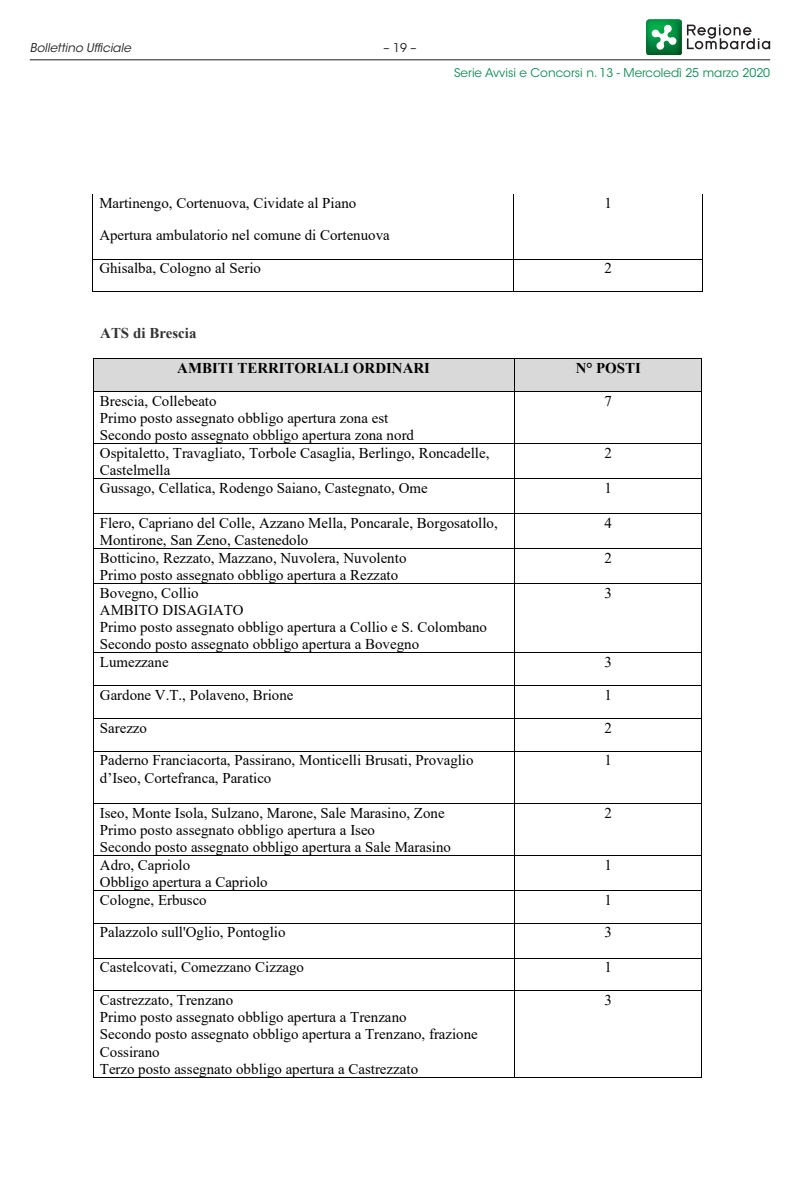
<style>
.page{position:relative;width:800px;height:1182px;background:#fff}
.page>*{position:absolute;margin:0;border:0;box-sizing:border-box;transform-origin:0 0}
.t1{font:14.85px/17.1px "Times New Roman";color:#000}
.t2{font:700 14.85px "Times New Roman";color:#000}
.t3{font:700 14.85px "Times New Roman";color:#333}
.t4{font:12px "ITC Avant Garde Std";color:#108c56}
.t5{font:italic 12px "ITC Avant Garde Std";color:#231f20}
.t6{font:12px "ITC Avant Garde Std";color:#231f20}
</style>
<div class="page">
<svg style="left:686px;top:25px;width:84px;height:24px"></svg>
<img style="left:646px;top:19px;width:35px;height:36px">
<svg style="left:651px;top:24px;width:25px;height:26px"></svg>
<hr style="left:30px;top:59px;width:740px;height:1px;background:#231f20">
<hr style="left:92px;top:194px;width:1px;height:65px;background:#000">
<hr style="left:513px;top:194px;width:1px;height:65px;background:#000">
<hr style="left:702px;top:194px;width:1px;height:65px;background:#000">
<hr style="left:93px;top:259px;width:420px;height:1px;background:#000">
<hr style="left:514px;top:259px;width:188px;height:1px;background:#000">
<hr style="left:92px;top:259px;width:1px;height:32px;background:#000">
<hr style="left:93px;top:291px;width:420px;height:1px;background:#000">
<hr style="left:513px;top:259px;width:1px;height:32px;background:#000">
<hr style="left:514px;top:291px;width:188px;height:1px;background:#000">
<hr style="left:702px;top:259px;width:1px;height:32px;background:#000">
<div style="left:94px;top:359px;width:420px;height:32px;background:#d9d9d9"></div>
<div style="left:514px;top:359px;width:187px;height:32px;background:#d9d9d9"></div>
<hr style="left:93px;top:358px;width:421px;height:1px;background:#000">
<hr style="left:514px;top:358px;width:187px;height:1px;background:#000">
<hr style="left:93px;top:359px;width:1px;height:32px;background:#000">
<hr style="left:514px;top:359px;width:1px;height:32px;background:#000">
<hr style="left:701px;top:359px;width:1px;height:32px;background:#000">
<hr style="left:93px;top:391px;width:421px;height:1px;background:#000">
<hr style="left:514px;top:391px;width:187px;height:1px;background:#000">
<hr style="left:93px;top:392px;width:1px;height:51px;background:#000">
<hr style="left:514px;top:392px;width:1px;height:51px;background:#000">
<hr style="left:701px;top:392px;width:1px;height:51px;background:#000">
<hr style="left:93px;top:443px;width:421px;height:1px;background:#000">
<hr style="left:514px;top:443px;width:187px;height:1px;background:#000">
<hr style="left:93px;top:444px;width:1px;height:34px;background:#000">
<hr style="left:514px;top:444px;width:1px;height:34px;background:#000">
<hr style="left:701px;top:444px;width:1px;height:34px;background:#000">
<hr style="left:93px;top:478px;width:421px;height:1px;background:#000">
<hr style="left:514px;top:478px;width:187px;height:1px;background:#000">
<hr style="left:93px;top:479px;width:1px;height:34px;background:#000">
<hr style="left:514px;top:479px;width:1px;height:34px;background:#000">
<hr style="left:701px;top:479px;width:1px;height:34px;background:#000">
<hr style="left:93px;top:513px;width:421px;height:1px;background:#000">
<hr style="left:514px;top:513px;width:187px;height:1px;background:#000">
<hr style="left:93px;top:514px;width:1px;height:34px;background:#000">
<hr style="left:514px;top:514px;width:1px;height:34px;background:#000">
<hr style="left:701px;top:514px;width:1px;height:34px;background:#000">
<hr style="left:93px;top:548px;width:421px;height:1px;background:#000">
<hr style="left:514px;top:548px;width:187px;height:1px;background:#000">
<hr style="left:93px;top:549px;width:1px;height:34px;background:#000">
<hr style="left:514px;top:549px;width:1px;height:34px;background:#000">
<hr style="left:701px;top:549px;width:1px;height:34px;background:#000">
<hr style="left:93px;top:583px;width:421px;height:1px;background:#000">
<hr style="left:514px;top:583px;width:187px;height:1px;background:#000">
<hr style="left:93px;top:583px;width:1px;height:69px;background:#000">
<hr style="left:514px;top:583px;width:1px;height:69px;background:#000">
<hr style="left:701px;top:583px;width:1px;height:69px;background:#000">
<hr style="left:93px;top:652px;width:421px;height:1px;background:#000">
<hr style="left:514px;top:652px;width:187px;height:1px;background:#000">
<hr style="left:93px;top:653px;width:1px;height:32px;background:#000">
<hr style="left:514px;top:653px;width:1px;height:32px;background:#000">
<hr style="left:701px;top:653px;width:1px;height:32px;background:#000">
<hr style="left:93px;top:685px;width:421px;height:1px;background:#000">
<hr style="left:514px;top:685px;width:187px;height:1px;background:#000">
<hr style="left:93px;top:685px;width:1px;height:33px;background:#000">
<hr style="left:514px;top:685px;width:1px;height:33px;background:#000">
<hr style="left:701px;top:685px;width:1px;height:33px;background:#000">
<hr style="left:93px;top:718px;width:421px;height:1px;background:#000">
<hr style="left:514px;top:718px;width:187px;height:1px;background:#000">
<hr style="left:93px;top:718px;width:1px;height:32px;background:#000">
<hr style="left:514px;top:718px;width:1px;height:32px;background:#000">
<hr style="left:701px;top:718px;width:1px;height:32px;background:#000">
<hr style="left:93px;top:750px;width:421px;height:1px;background:#000">
<hr style="left:514px;top:750px;width:187px;height:1px;background:#000">
<hr style="left:93px;top:751px;width:1px;height:52px;background:#000">
<hr style="left:514px;top:751px;width:1px;height:52px;background:#000">
<hr style="left:701px;top:751px;width:1px;height:52px;background:#000">
<hr style="left:93px;top:803px;width:421px;height:1px;background:#000">
<hr style="left:514px;top:803px;width:187px;height:1px;background:#000">
<hr style="left:93px;top:803px;width:1px;height:52px;background:#000">
<hr style="left:514px;top:803px;width:1px;height:52px;background:#000">
<hr style="left:701px;top:803px;width:1px;height:52px;background:#000">
<hr style="left:93px;top:855px;width:421px;height:1px;background:#000">
<hr style="left:514px;top:855px;width:187px;height:1px;background:#000">
<hr style="left:93px;top:855px;width:1px;height:34px;background:#000">
<hr style="left:514px;top:855px;width:1px;height:34px;background:#000">
<hr style="left:701px;top:855px;width:1px;height:34px;background:#000">
<hr style="left:93px;top:889px;width:421px;height:1px;background:#000">
<hr style="left:514px;top:889px;width:187px;height:1px;background:#000">
<hr style="left:93px;top:890px;width:1px;height:32px;background:#000">
<hr style="left:514px;top:890px;width:1px;height:32px;background:#000">
<hr style="left:701px;top:890px;width:1px;height:32px;background:#000">
<hr style="left:93px;top:922px;width:421px;height:1px;background:#000">
<hr style="left:514px;top:922px;width:187px;height:1px;background:#000">
<hr style="left:93px;top:923px;width:1px;height:34px;background:#000">
<hr style="left:514px;top:923px;width:1px;height:34px;background:#000">
<hr style="left:701px;top:923px;width:1px;height:34px;background:#000">
<hr style="left:93px;top:957px;width:421px;height:1px;background:#000">
<hr style="left:514px;top:957px;width:187px;height:1px;background:#000">
<hr style="left:93px;top:958px;width:1px;height:32px;background:#000">
<hr style="left:514px;top:958px;width:1px;height:32px;background:#000">
<hr style="left:701px;top:958px;width:1px;height:32px;background:#000">
<hr style="left:93px;top:990px;width:421px;height:1px;background:#000">
<hr style="left:514px;top:990px;width:187px;height:1px;background:#000">
<hr style="left:93px;top:991px;width:1px;height:85px;background:#000">
<hr style="left:93px;top:1076px;width:421px;height:1px;background:#000">
<hr style="left:514px;top:991px;width:1px;height:85px;background:#000">
<hr style="left:514px;top:1076px;width:187px;height:1px;background:#000">
<hr style="left:701px;top:991px;width:1px;height:85px;background:#000">
<p class="t5" style="left:30px;top:40px;width:103px">Bollettino Ufficiale</p>
<p class="t6" style="left:383px;top:40px;width:34px">– 19 –</p>
<p class="t4" style="left:454px;top:65px;width:317px">Serie Avvisi e Concorsi n. 13 - Mercoledì 25 marzo 2020</p>
<p class="t1" style="left:99px;top:186px;width:292px;line-height:32.2px">Martinengo, Cortenuova, Cividate al Piano<br>Apertura ambulatorio nel comune di Cortenuova</p>
<p class="t1" style="left:604px;top:194px;width:9px">1</p>
<p class="t1" style="left:99px;top:259px;width:163px">Ghisalba, Cologno al Serio</p>
<p class="t1" style="left:604px;top:259px;width:9px">2</p>
<p class="t3" style="left:100px;top:322px;width:98px">ATS di Brescia</p>
<p class="t2" style="left:177px;top:357px;width:254px">AMBITI TERRITORIALI ORDINARI</p>
<p class="t2" style="left:575px;top:357px;width:67px">N° POSTI</p>
<p class="t1" style="left:100px;top:392px;width:315px">Brescia, Collebeato<br>Primo posto assegnato obbligo apertura zona est<br>Secondo posto assegnato obbligo apertura zona nord</p>
<p class="t1" style="left:604px;top:392px;width:9px">7</p>
<p class="t1" style="left:100px;top:444px;width:391px">Ospitaletto, Travagliato, Torbole Casaglia, Berlingo, Roncadelle,<br>Castelmella</p>
<p class="t1" style="left:604px;top:444px;width:9px">2</p>
<p class="t1" style="left:100px;top:479px;width:329px">Gussago, Cellatica, Rodengo Saiano, Castegnato, Ome</p>
<p class="t1" style="left:604px;top:479px;width:9px">1</p>
<p class="t1" style="left:100px;top:514px;width:399px">Flero, Capriano del Colle, Azzano Mella, Poncarale, Borgosatollo,<br>Montirone, San Zeno, Castenedolo</p>
<p class="t1" style="left:604px;top:514px;width:9px">4</p>
<p class="t1" style="left:100px;top:548px;width:308px">Botticino, Rezzato, Mazzano, Nuvolera, Nuvolento<br>Primo posto assegnato obbligo apertura a Rezzato</p>
<p class="t1" style="left:604px;top:549px;width:9px">2</p>
<p class="t1" style="left:100px;top:583px;width:388px">Bovegno, Collio<br>AMBITO DISAGIATO<br>Primo posto assegnato obbligo apertura a Collio e S. Colombano Secondo posto assegnato obbligo apertura a Bovegno</p>
<p class="t1" style="left:604px;top:583px;width:9px">3</p>
<p class="t1" style="left:100px;top:653px;width:70px">Lumezzane</p>
<p class="t1" style="left:604px;top:653px;width:9px">3</p>
<p class="t1" style="left:100px;top:685px;width:195px">Gardone V.T., Polaveno, Brione</p>
<p class="t1" style="left:604px;top:685px;width:9px">1</p>
<p class="t1" style="left:100px;top:718px;width:48px">Sarezzo</p>
<p class="t1" style="left:604px;top:718px;width:9px">2</p>
<p class="t1" style="left:100px;top:751px;width:375px">Paderno Franciacorta, Passirano, Monticelli Brusati, Provaglio d’Iseo, Cortefranca, Paratico</p>
<p class="t1" style="left:604px;top:751px;width:9px">1</p>
<p class="t1" style="left:100px;top:803px;width:352px">Iseo, Monte Isola, Sulzano, Marone, Sale Marasino, Zone<br>Primo posto assegnato obbligo apertura a Iseo<br>Secondo posto assegnato obbligo apertura a Sale Marasino</p>
<p class="t1" style="left:604px;top:803px;width:9px">2</p>
<p class="t1" style="left:100px;top:855px;width:169px">Adro, Capriolo<br>Obbligo apertura a Capriolo</p>
<p class="t1" style="left:604px;top:855px;width:9px">1</p>
<p class="t1" style="left:100px;top:890px;width:108px">Cologne, Erbusco</p>
<p class="t1" style="left:604px;top:890px;width:9px">1</p>
<p class="t1" style="left:100px;top:923px;width:187px">Palazzolo sull'Oglio, Pontoglio</p>
<p class="t1" style="left:604px;top:923px;width:9px">3</p>
<p class="t1" style="left:100px;top:958px;width:205px">Castelcovati, Comezzano Cizzago</p>
<p class="t1" style="left:604px;top:958px;width:9px">1</p>
<p class="t1" style="left:100px;top:990px;width:379px">Castrezzato, Trenzano<br>Primo posto assegnato obbligo apertura a Trenzano<br>Secondo posto assegnato obbligo apertura a Trenzano, frazione Cossirano<br>Terzo posto assegnato obbligo apertura a Castrezzato</p>
<p class="t1" style="left:604px;top:990px;width:9px">3</p>
</div>
